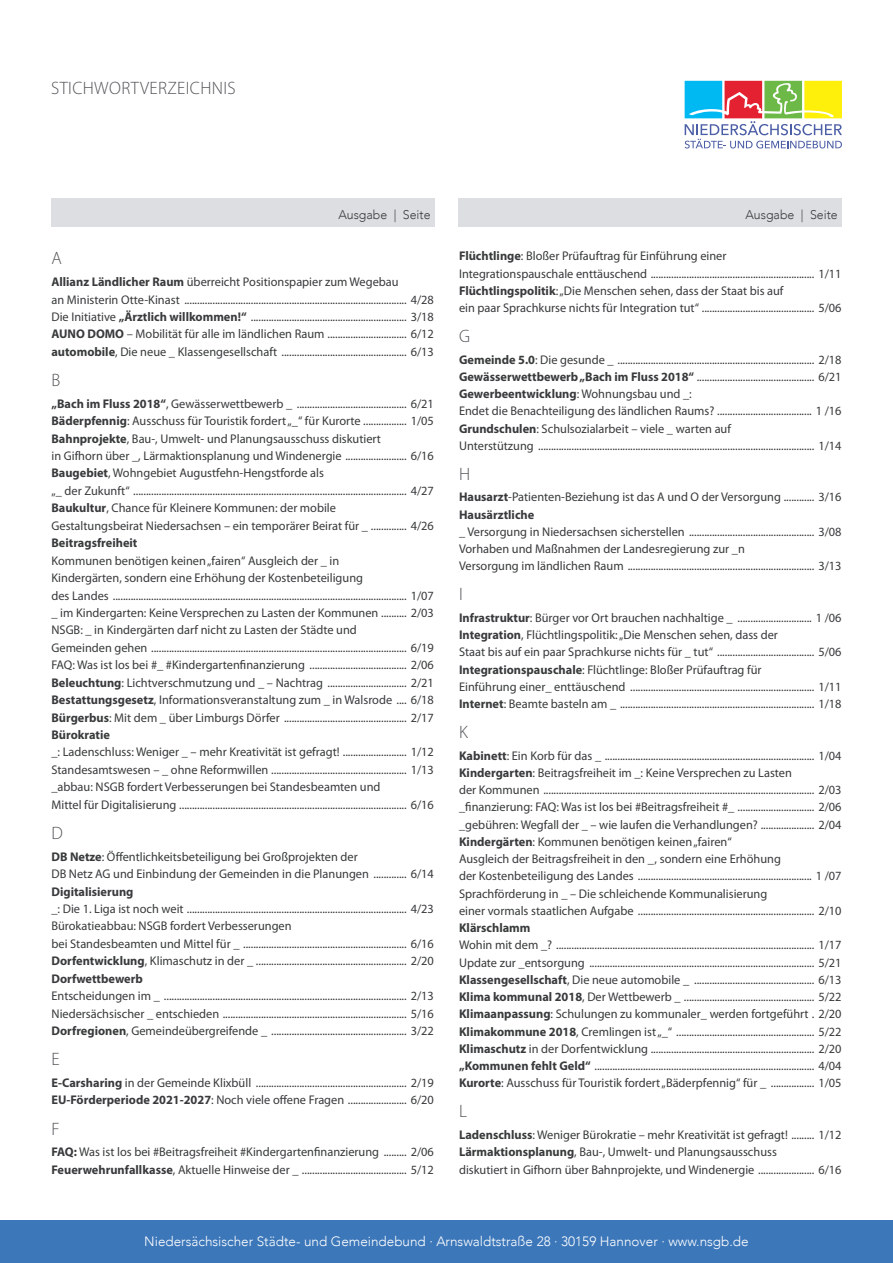
<style>
.page{position:relative;width:893px;height:1263px;background:#fff}
.page>*{position:absolute;margin:0;border:0;box-sizing:border-box;transform-origin:0 0}
.t1{font:300 18px "Myriad Pro";letter-spacing:.02em;color:#515356}
.t2{font:300 13.5px "Avenir";color:#fff}
.t3{font:12.6px/17.2px "Myriad Pro";color:#383a3b}
.t4{font:700 12.6px "Myriad Pro";color:#383a3b}
.t5{font:300 12.6px "Avenir";color:#383a3b}
.s1{font-weight:700}
</style>
<div class="page">
<div style="left:0;top:1220px;width:893px;height:43px;background:#3c77ba"></div>
<div style="left:458px;top:198px;width:384px;height:29px;background:#dcdee1"></div>
<div style="left:51px;top:198px;width:384px;height:29px;background:#dcdee1"></div>
<svg style="left:685px;top:81px;width:157px;height:67px"></svg>
<h1 class="t1" style="left:51px;top:78px;width:186px">STICHWORTVERZEICHNIS</h1>
<p class="t5" style="left:338px;top:207px;width:94px">Ausgabe | Seite</p>
<p class="t5" style="left:745px;top:207px;width:94px">Ausgabe | Seite</p>
<h1 class="t1" style="left:52px;top:248px;width:12px">A</h1>
<p class="t3" style="left:51px;top:273px;width:384px"><span class="s1">Allianz Ländlicher Raum</span> überreicht Positionspapier zum Wegebau<br>an Ministerin Otte-Kinast ....................................................................................... 4/28<br>Die Initiative <span class="s1">„Ärztlich willkommen!“</span> ............................................................. 3/18<br><span class="s1">AUNO DOMO</span> – Mobilität für alle im ländlichen Raum ............................... 6/12 <span class="s1">automobile</span>, Die neue _ Klassengesellschaft ................................................. 6/13</p>
<h1 class="t1" style="left:52px;top:370px;width:10px">B</h1>
<p class="t3" style="left:51px;top:395px;width:384px"><span class="s1">„Bach im Fluss 2018“</span>, Gewässerwettbewerb _ ........................................... 6/21<br><span class="s1">Bäderpfennig</span>: Ausschuss für Touristik fordert „_“ für Kurorte ................. 1/05<br><span class="s1">Bahnprojekte</span>, Bau-, Umwelt- und Planungsausschuss diskutiert<br>in Gifhorn über _, Lärmaktionsplanung und Windenergie ........................ 6/16<br><span class="s1">Baugebiet</span>, Wohngebiet Augustfehn-Hengstforde als<br>„_ der Zukunft“ ........................................................................................................... 4/27<br><span class="s1">Baukultur</span>, Chance für Kleinere Kommunen: der mobile<br>Gestaltungsbeirat Niedersachsen – ein temporärer Beirat für _ .............. 4/26</p>
<p class="t4" style="left:51px;top:536px;width:88px">Beitragsfreiheit</p>
<p class="t3" style="left:51px;top:552px;width:384px">Kommunen benötigen keinen „fairen“ Ausgleich der _ in<br>Kindergärten, sondern eine Erhöhung der Kostenbeteiligung<br>des Landes ................................................................................................................... 1/07 _ im Kindergarten: Keine Versprechen zu Lasten der Kommunen .......... 2/03<br>NSGB: _ in Kindergärten darf nicht zu Lasten der Städte und<br>Gemeinden gehen .................................................................................................... 6/19<br>FAQ: Was ist los bei #_ #Kindergartenfinanzierung ...................................... 2/06<br><span class="s1">Beleuchtung</span>: Lichtverschmutzung und _ – Nachtrag ............................... 2/21<br><span class="s1">Bestattungsgesetz</span>, Informationsveranstaltung zum _ in Walsrode .... 6/18<br><span class="s1">Bürgerbus</span>: Mit dem _ über Limburgs Dörfer ................................................ 2/17<br><span class="s1">Bürokratie</span></p>
<p class="t3" style="left:51px;top:744px;width:384px">_: Ladenschluss: Weniger _ – mehr Kreativität ist gefragt! ......................... 1/12<br>Standesamtswesen – _ ohne Reformwillen ..................................................... 1/13 _abbau: NSGB fordert Verbesserungen bei Standesbeamten und<br>Mittel für Digitalisierung ......................................................................................... 6/16</p>
<h1 class="t1" style="left:52px;top:823px;width:13px">D</h1>
<p class="t3" style="left:51px;top:848px;width:384px"><span class="s1">DB Netze</span>: Öffentlichkeitsbeteiligung bei Großprojekten der<br>DB Netz AG und Einbindung der Gemeinden in die Planungen ............. 6/14</p>
<p class="t4" style="left:51px;top:884px;width:84px">Digitalisierung</p>
<p class="t3" style="left:51px;top:900px;width:384px">_: Die 1. Liga ist noch weit ...................................................................................... 4/23<br>Bürokatieabbau: NSGB fordert Verbesserungen<br>bei Standesbeamten und Mittel für _ ................................................................ 6/16<br><span class="s1">Dorfentwicklung</span>, Klimaschutz in der _ ........................................................... 2/20<br><span class="s1">Dorfwettbewerb</span></p>
<p class="t3" style="left:51px;top:987px;width:384px;text-align:justify">Entscheidungen im _ ............................................................................................... 2/13<br>Niedersächsischer _ entschieden ........................................................................ 5/16<br><span class="s1">Dorfregionen</span>, Gemeindeübergreifende _ ..................................................... 3/22</p>
<h1 class="t1" style="left:52px;top:1049px;width:10px">E</h1>
<p class="t3" style="left:51px;top:1074px;width:384px"><span class="s1">E-Carsharing</span> in der Gemeinde Klixbüll ........................................................... 2/19<br><span class="s1">EU-Förderperiode 2021-2027</span>: Noch viele offene Fragen ....................... 6/20</p>
<h1 class="t1" style="left:52px;top:1119px;width:10px">F</h1>
<p class="t3" style="left:51px;top:1143px;width:384px"><span class="s1">FAQ:</span> Was ist los bei #Beitragsfreiheit #Kindergartenfinanzierung ......... 2/06<br><span class="s1">Feuerwehrunfallkasse</span>, Aktuelle Hinweise der _ ......................................... 5/12</p>
<p class="t3" style="left:459px;top:248px;width:384px"><span class="s1">Flüchtlinge</span>: Bloßer Prüfauftrag für Einführung einer Integrationspauschale enttäuschend ................................................................ 1/11<br><span class="s1">Flüchtlingspolitik</span>: „Die Menschen sehen, dass der Staat bis auf<br>ein paar Sprachkurse nichts für Integration tut“ ............................................ 5/06</p>
<h1 class="t1" style="left:459px;top:326px;width:13px">G</h1>
<p class="t3" style="left:459px;top:351px;width:384px"><span class="s1">Gemeinde 5.0</span>: Die gesunde _ ............................................................................. 2/18<br><span class="s1">Gewässerwettbewerb „Bach im Fluss 2018“</span> .............................................. 6/21<br><span class="s1">Gewerbeentwicklung</span>: Wohnungsbau und _:<br>Endet die Benachteiligung des ländlichen Raums? ..................................... 1 /16<br><span class="s1">Grundschulen</span>: Schulsozialarbeit – viele _ warten auf<br>Unterstützung ............................................................................................................ 1/14</p>
<h1 class="t1" style="left:459px;top:464px;width:13px">H</h1>
<p class="t3" style="left:459px;top:489px;width:384px"><span class="s1">Hausarzt</span>-Patienten-Beziehung ist das A und O der Versorgung ............ 3/16<br><span class="s1">Hausärztliche</span></p>
<p class="t3" style="left:459px;top:523px;width:384px">_ Versorgung in Niedersachsen sicherstellen ................................................. 3/08<br>Vorhaben und Maßnahmen der Landesregierung zur _n<br>Versorgung im ländlichen Raum ......................................................................... 3/13</p>
<h1 class="t1" style="left:459px;top:584px;width:5px">I</h1>
<p class="t3" style="left:459px;top:609px;width:384px"><span class="s1">Infrastruktur</span>: Bürger vor Ort brauchen nachhaltige _ ............................. 1 /06<br><span class="s1">Integration</span>, Flüchtlingspolitik: „Die Menschen sehen, dass der<br>Staat bis auf ein paar Sprachkurse nichts für _ tut“ ...................................... 5/06<br><span class="s1">Integrationspauschale</span>: Flüchtlinge: Bloßer Prüfauftrag für<br>Einführung einer_ enttäuschend ........................................................................ 1/11<br><span class="s1">Internet</span>: Beamte basteln am _ ............................................................................ 1/18</p>
<h1 class="t1" style="left:459px;top:722px;width:10px">K</h1>
<p class="t3" style="left:459px;top:747px;width:384px"><span class="s1">Kabinett</span>: Ein Korb für das _ .................................................................................. 1/04<br><span class="s1">Kindergarten</span>: Beitragsfreiheit im _: Keine Versprechen zu Lasten<br>der Kommunen .......................................................................................................... 2/03 _finanzierung: FAQ: Was ist los bei #Beitragsfreiheit #_ .............................. 2/06 _gebühren: Wegfall der _ – wie laufen die Verhandlungen? ..................... 2/04<br><span class="s1">Kindergärten</span>: Kommunen benötigen keinen „fairen“<br>Ausgleich der Beitragsfreiheit in den _, sondern eine Erhöhung<br>der Kostenbeteiligung des Landes .................................................................... 1 /07<br>Sprachförderung in _ – Die schleichende Kommunalisierung<br>einer vormals staatlichen Aufgabe ..................................................................... 2/10</p>
<p class="t4" style="left:459px;top:921px;width:73px">Klärschlamm</p>
<p class="t3" style="left:459px;top:937px;width:384px;text-align:justify">Wohin mit dem _? ..................................................................................................... 1/17<br>Update zur _entsorgung ........................................................................................ 5/21<br><span class="s1">Klassengesellschaft</span>, Die neue automobile _ ............................................... 6/13<br><span class="s1">Klima kommunal 2018</span>, Der Wettbewerb _ ................................................... 5/22<br><span class="s1">Klimaanpassung</span>: Schulungen zu kommunaler_ werden fortgeführt . 2/20<br><span class="s1">Klimakommune 2018</span>, Cremlingen ist „_“ ...................................................... 5/22<br><span class="s1">Klimaschutz</span> in der Dorfentwicklung ................................................................ 2/20 <span class="s1">„Kommunen fehlt Geld“</span> ...................................................................................... 4/04<br><span class="s1">Kurorte</span>: Ausschuss für Touristik fordert „Bäderpfennig“ für _ ................. 1/05</p>
<h1 class="t1" style="left:459px;top:1101px;width:9px">L</h1>
<p class="t3" style="left:459px;top:1126px;width:384px"><span class="s1">Ladenschluss</span>: Weniger Bürokratie – mehr Kreativität ist gefragt! ......... 1/12<br><span class="s1">Lärmaktionsplanung</span>, Bau-, Umwelt- und Planungsausschuss<br>diskutiert in Gifhorn über Bahnprojekte, und Windenergie ...................... 6/16</p>
<p class="t2" style="left:144px;top:1233px;width:606px">Niedersächsischer Städte- und Gemeindebund · Arnswaldtstraße 28 · 30159 Hannover · www.nsgb.de</p>
</div>
